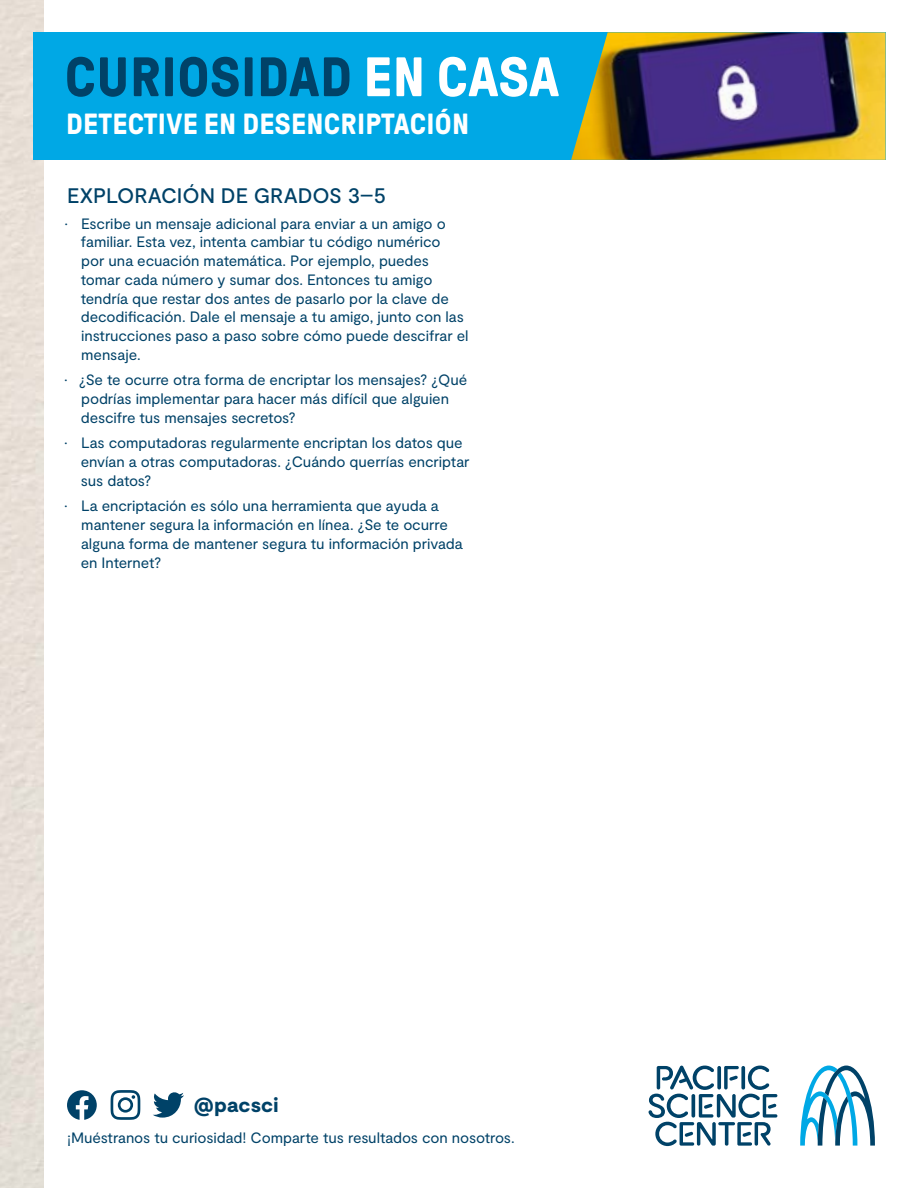
<style>
.page{position:relative;width:918px;height:1188px;background:#fff}
.page>*{position:absolute;margin:0;border:0;box-sizing:border-box;transform-origin:0 0}
.t1{font:700 55.5px "GT Pressura";letter-spacing:.01em;color:#004268}
.t2{font:700 29.1px "GT Pressura";letter-spacing:.01em;color:#fff}
.t3{font:500 21px "Moderat";letter-spacing:-.005em;color:#004268}
.t4{font:900 20.4px "Moderat";letter-spacing:.01em;color:#004268}
.t5{font:15px/18.8px "Moderat";letter-spacing:-.005em;color:#004268}
.s1{color:#fff}
</style>
<div class="page">
<div style="left:33px;top:32px;width:853px;height:128px;background:#00a8e5"></div>
<img style="left:571px;top:32px;width:315px;height:128px">
<svg style="left:800px;top:1066px;width:75px;height:80px"></svg>
<svg style="left:648px;top:1065px;width:129px;height:81px"></svg>
<svg style="left:153px;top:1092px;width:31px;height:26px"></svg>
<svg style="left:111px;top:1090px;width:29px;height:30px"></svg>
<svg style="left:67px;top:1090px;width:30px;height:30px"></svg>
<h1 class="t1" style="left:65px;top:47px;width:496px">CURIOSIDAD <span class="s1">EN CASA</span></h1>
<h2 class="t2" style="left:66px;top:108px;width:405px">DETECTIVE EN DESENCRIPTACIÓN</h2>
<h3 class="t3" style="left:67px;top:184px;width:320px">EXPLORACIÓN DE GRADOS 3–5</h3>
<p class="t5" style="left:81px;top:214px;width:389px;text-indent:-16px">• Escribe un mensaje adicional para enviar a un amigo o familiar. Esta vez, intenta cambiar tu código numérico<br>por una ecuación matemática. Por ejemplo, puedes tomar cada número y sumar dos. Entonces tu amigo tendría que restar dos antes de pasarlo por la clave de decodificación. Dale el mensaje a tu amigo, junto con las instrucciones paso a paso sobre cómo puede descifrar el mensaje.</p>
<p class="t5" style="left:81px;top:371px;width:388px;text-indent:-16px">• ¿Se te ocurre otra forma de encriptar los mensajes? ¿Qué podrías implementar para hacer más difícil que alguien descifre tus mensajes secretos?</p>
<p class="t5" style="left:81px;top:434px;width:390px;text-indent:-16px">• Las computadoras regularmente encriptan los datos que envían a otras computadoras. ¿Cuándo querrías encriptar sus datos?</p>
<p class="t5" style="left:81px;top:497px;width:384px;text-indent:-16px">• La encriptación es sólo una herramienta que ayuda a mantener segura la información en línea. ¿Se te ocurre alguna forma de mantener segura tu información privada en Internet?</p>
<h3 class="t4" style="left:194px;top:1093px;width:86px">@pacsci</h3>
<p class="t5" style="left:67px;top:1129px;width:449px">¡Muéstranos tu curiosidad! Comparte tus resultados con nosotros.</p>
</div>
